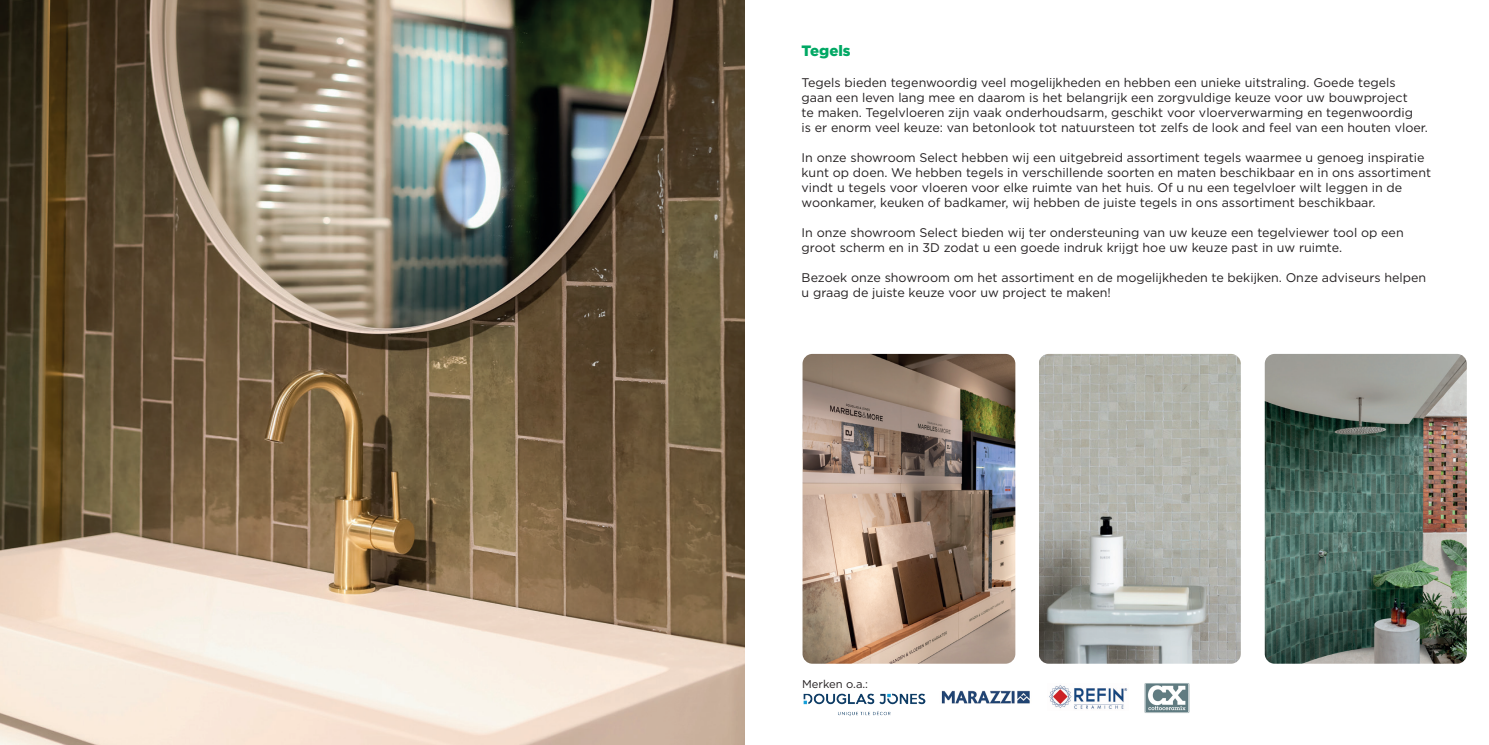
<style>
.page{position:relative;width:1489px;height:745px;background:#fff}
.page>*{position:absolute;margin:0;border:0;box-sizing:border-box;transform-origin:0 0}
.t1{font:900 15px "Gotham";color:#00a864}
.t2{font:12.5px/15px "Gotham";color:#231f20}
.t3{font:11.25px "Gotham";color:#231f20}
</style>
<div class="page">
<img style="left:1264px;top:354px;width:202px;height:309px">
<img style="left:802px;top:353px;width:213px;height:310px">
<img style="left:1039px;top:354px;width:201px;height:309px">
<img style="left:0;top:0;width:744px;height:744px">
<img style="left:803px;top:693px;width:122px;height:23px">
<img style="left:941px;top:690px;width:89px;height:14px">
<img style="left:1144px;top:683px;width:45px;height:30px">
<img style="left:1049px;top:685px;width:79px;height:24px">
<p class="t1" style="left:801px;top:42px;width:51px">Tegels</p>
<p class="t2" style="left:801px;top:75px;width:627px">Tegels bieden tegenwoordig veel mogelijkheden en hebben een unieke uitstraling. Goede tegels gaan een leven lang mee en daarom is het belangrijk een zorgvuldige keuze voor uw bouwproject<br>te maken. Tegelvloeren zijn vaak onderhoudsarm, geschikt voor vloerverwarming en tegenwoordig<br>is er enorm veel keuze: van betonlook tot natuursteen tot zelfs de look and feel van een houten vloer.</p>
<p class="t2" style="left:801px;top:150px;width:631px">In onze showroom Select hebben wij een uitgebreid assortiment tegels waarmee u genoeg inspiratie kunt op doen. We hebben tegels in verschillende soorten en maten beschikbaar en in ons assortiment vindt u tegels voor vloeren voor elke ruimte van het huis. Of u nu een tegelvloer wilt leggen in de woonkamer, keuken of badkamer, wij hebben de juiste tegels in ons assortiment beschikbaar.</p>
<p class="t2" style="left:801px;top:225px;width:603px">In onze showroom Select bieden wij ter ondersteuning van uw keuze een tegelviewer tool op een groot scherm en in 3D zodat u een goede indruk krijgt hoe uw keuze past in uw ruimte.</p>
<p class="t2" style="left:801px;top:270px;width:626px">Bezoek onze showroom om het assortiment en de mogelijkheden te bekijken. Onze adviseurs helpen u graag de juiste keuze voor uw project te maken!</p>
<p class="t3" style="left:802px;top:677px;width:68px">Merken o.a.:</p>
</div>
